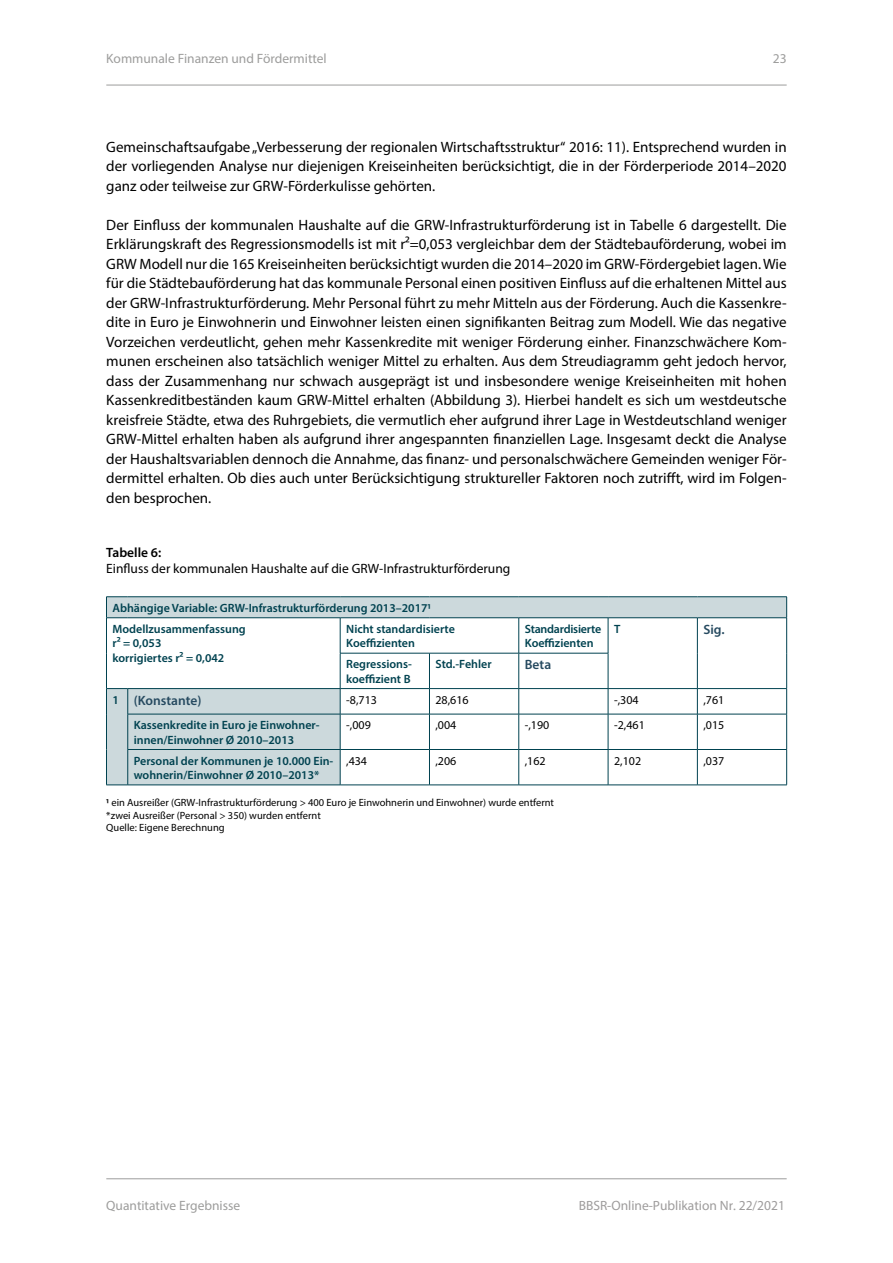
<style>
.page{position:relative;width:893px;height:1263px;background:#fff}
.page>*{position:absolute;margin:0;border:0;box-sizing:border-box;transform-origin:0 0}
.Text_Fließtext{font:15px/19.5px "Myriad Pro";color:#000;text-align:justify}
.t1{font:13.5px/16.5px "Myriad Pro";color:#000}
.t2{font:13.5px "Myriad Pro";color:#9d9d9c}
.t3{font:13.5px "Myriad Pro";color:#9e9c9c}
.Tabellenkopf{font:600 13.5px "Myriad Pro";color:#264a60}
.Tabellenkopf-2{font:600 12px/14.4px "Myriad Pro";color:#004250}
.Tabellenkörper{font:12px "Myriad Pro";color:#000}
.Tabellenkopf-3{font:600 12px/14.4px "Myriad Pro";letter-spacing:-.02em;color:#004250}
.Tabellenkopf-4{font:10.5px "Myriad Pro";color:#000}
.s1{font-weight:600}
</style>
<div class="page">
<hr style="left:106px;top:85px;width:681px;height:1px;background:#9d9d9c">
<hr style="left:106px;top:1178px;width:681px;height:1px;background:#9d9d9c">
<svg style="left:107px;top:597px;width:679px;height:188px"></svg>
<hr style="left:518px;top:618px;width:1px;height:35px;background:#004250">
<hr style="left:608px;top:618px;width:1px;height:35px;background:#004250">
<hr style="left:697px;top:618px;width:1px;height:35px;background:#004250">
<hr style="left:340px;top:653px;width:89px;height:1px;background:#004250">
<hr style="left:429px;top:653px;width:90px;height:1px;background:#004250">
<hr style="left:429px;top:653px;width:1px;height:35px;background:#004250">
<hr style="left:519px;top:653px;width:89px;height:1px;background:#004250">
<hr style="left:518px;top:653px;width:1px;height:35px;background:#004250">
<hr style="left:608px;top:653px;width:1px;height:35px;background:#004250">
<hr style="left:697px;top:653px;width:1px;height:35px;background:#004250">
<hr style="left:128px;top:714px;width:212px;height:1px;background:#004250">
<hr style="left:127px;top:714px;width:1px;height:35px;background:#004250">
<hr style="left:128px;top:749px;width:212px;height:1px;background:#004250">
<hr style="left:127px;top:750px;width:1px;height:35px;background:#004250">
<hr style="left:128px;top:596px;width:212px;height:1px;background:#004250">
<hr style="left:340px;top:596px;width:89px;height:1px;background:#004250">
<hr style="left:429px;top:596px;width:90px;height:1px;background:#004250">
<hr style="left:519px;top:596px;width:89px;height:1px;background:#004250">
<hr style="left:608px;top:596px;width:89px;height:1px;background:#004250">
<hr style="left:697px;top:596px;width:90px;height:1px;background:#004250">
<svg style="left:786px;top:597px;width:1px;height:20px"></svg>
<hr style="left:106px;top:714px;width:1px;height:35px;background:#004250">
<hr style="left:106px;top:749px;width:1px;height:36px;background:#004250">
<svg style="left:106px;top:785px;width:22px;height:1px"></svg>
<hr style="left:128px;top:785px;width:212px;height:1px;background:#004250">
<hr style="left:340px;top:618px;width:1px;height:35px;background:#004250">
<hr style="left:340px;top:653px;width:1px;height:35px;background:#004250">
<svg style="left:340px;top:689px;width:447px;height:96px"></svg>
<hr style="left:786px;top:714px;width:1px;height:35px;background:#004250">
<hr style="left:786px;top:750px;width:1px;height:35px;background:#004250">
<hr style="left:340px;top:785px;width:89px;height:1px;background:#004250">
<hr style="left:429px;top:785px;width:90px;height:1px;background:#004250">
<hr style="left:519px;top:785px;width:89px;height:1px;background:#004250">
<hr style="left:608px;top:785px;width:89px;height:1px;background:#004250">
<hr style="left:697px;top:785px;width:90px;height:1px;background:#004250">
<svg style="left:106px;top:596px;width:22px;height:22px"></svg>
<hr style="left:106px;top:618px;width:1px;height:35px;background:#004250">
<hr style="left:128px;top:617px;width:212px;height:1px;background:#004250">
<hr style="left:340px;top:617px;width:89px;height:1px;background:#004250">
<hr style="left:429px;top:617px;width:90px;height:1px;background:#004250">
<hr style="left:519px;top:617px;width:89px;height:1px;background:#004250">
<hr style="left:608px;top:617px;width:89px;height:1px;background:#004250">
<hr style="left:697px;top:617px;width:90px;height:1px;background:#004250">
<hr style="left:786px;top:618px;width:1px;height:35px;background:#004250">
<hr style="left:106px;top:653px;width:1px;height:35px;background:#004250">
<hr style="left:786px;top:653px;width:1px;height:35px;background:#004250">
<svg style="left:106px;top:688px;width:22px;height:26px"></svg>
<hr style="left:128px;top:688px;width:212px;height:1px;background:#004250">
<hr style="left:340px;top:688px;width:89px;height:1px;background:#004250">
<hr style="left:429px;top:688px;width:90px;height:1px;background:#004250">
<hr style="left:519px;top:688px;width:89px;height:1px;background:#004250">
<hr style="left:608px;top:688px;width:89px;height:1px;background:#004250">
<hr style="left:697px;top:688px;width:90px;height:1px;background:#004250">
<p class="t2" style="left:106px;top:50px;width:222px">Kommunale Finanzen und Fördermittel</p>
<p class="t2" style="left:773px;top:50px;width:15px">23</p>
<p class="Text_Fließtext" style="left:106px;top:136px;width:682px">Gemeinschaftsaufgabe „Verbesserung der regionalen Wirtschaftsstruktur“ 2016: 11). Entsprechend wurden in der vorliegenden Analyse nur diejenigen Kreiseinheiten berücksichtigt, die in der Förderperiode 2014–2020 ganz oder teilweise zur GRW-Förderkulisse gehörten.</p>
<p class="Text_Fließtext" style="left:106px;top:214px;width:682px">Der Einfluss der kommunalen Haushalte auf die GRW-Infrastrukturförderung ist in Tabelle 6 dargestellt. Die Erklärungskraft des Regressionsmodells ist mit r²=0,053 vergleichbar dem der Städtebauförderung, wobei im GRW Modell nur die 165 Kreiseinheiten berücksichtigt wurden die 2014–2020 im GRW-Fördergebiet lagen. Wie für die Städtebauförderung hat das kommunale Personal einen positiven Einfluss auf die erhaltenen Mittel aus der GRW-Infrastrukturförderung. Mehr Personal führt zu mehr Mitteln aus der Förderung. Auch die Kassenkre&shy;dite in Euro je Einwohnerin und Einwohner leisten einen signifikanten Beitrag zum Modell. Wie das negative Vorzeichen verdeutlicht, gehen mehr Kassenkredite mit weniger Förderung einher. Finanzschwächere Kom&shy;munen erscheinen also tatsächlich weniger Mittel zu erhalten. Aus dem Streudiagramm geht jedoch hervor, dass der Zusammenhang nur schwach ausgeprägt ist und insbesondere wenige Kreiseinheiten mit hohen Kassenkreditbeständen kaum GRW-Mittel erhalten (Abbildung 3). Hierbei handelt es sich um westdeutsche kreisfreie Städte, etwa des Ruhrgebiets, die vermutlich eher aufgrund ihrer Lage in Westdeutschland weniger GRW-Mittel erhalten haben als aufgrund ihrer angespannten finanziellen Lage. Insgesamt deckt die Analyse der Haushaltsvariablen dennoch die Annahme, das finanz- und personalschwächere Gemeinden weniger För&shy;dermittel erhalten. Ob dies auch unter Berücksichtigung struktureller Faktoren noch zutrifft, wird im Folgen&shy;den besprochen.</p>
<p class="t1" style="left:106px;top:544px;width:406px"><span class="s1">Tabelle 6:<br></span>Einfluss der kommunalen Haushalte auf die GRW-Infrastrukturförderung</p>
<p class="Tabellenkopf-2" style="left:112px;top:600px;width:320px">Abhängige Variable: GRW-Infrastrukturförderung 2013–20171</p>
<p class="Tabellenkopf-2" style="left:112px;top:621px;width:135px">Modellzusammenfassung</p>
<p class="Tabellenkopf-2" style="left:112px;top:636px;width:50px">r² = 0,053</p>
<p class="Tabellenkopf-2" style="left:112px;top:650px;width:113px">korrigiertes r² = 0,042</p>
<p class="Tabellenkopf-2" style="left:346px;top:621px;width:110px">Nicht standardisierte<br>Koeffizienten</p>
<p class="Tabellenkopf-3" style="left:525px;top:621px;width:78px">Standardisierte<br>Koeffizienten</p>
<p class="Tabellenkopf-2" style="left:614px;top:621px;width:8px">T</p>
<p class="Tabellenkopf" style="left:703px;top:621px;width:23px">Sig.</p>
<p class="Tabellenkopf-2" style="left:346px;top:657px;width:67px">Regressions&shy;koeffizient B</p>
<p class="Tabellenkopf-2" style="left:435px;top:657px;width:58px">Std.-Fehler</p>
<p class="Tabellenkopf" style="left:525px;top:656px;width:28px">Beta</p>
<p class="Tabellenkopf-2" style="left:112px;top:692px;width:8px">1</p>
<p class="Tabellenkopf" style="left:134px;top:691px;width:69px">(Konstante)</p>
<p class="Tabellenkörper" style="left:346px;top:692px;width:32px">-8,713</p>
<p class="Tabellenkörper" style="left:435px;top:692px;width:35px">28,616</p>
<p class="Tabellenkörper" style="left:614px;top:692px;width:26px">-,304</p>
<p class="Tabellenkörper" style="left:703px;top:692px;width:22px">,761</p>
<p class="Tabellenkopf-2" style="left:134px;top:717px;width:187px">Kassenkredite in Euro je Einwohner&shy;innen/Einwohner Ø 2010–2013</p>
<p class="Tabellenkörper" style="left:346px;top:718px;width:26px">-,009</p>
<p class="Tabellenkörper" style="left:435px;top:718px;width:22px">,004</p>
<p class="Tabellenkörper" style="left:525px;top:718px;width:26px">-,190</p>
<p class="Tabellenkörper" style="left:614px;top:718px;width:32px">-2,461</p>
<p class="Tabellenkörper" style="left:703px;top:718px;width:22px">,015</p>
<p class="Tabellenkopf-2" style="left:134px;top:753px;width:201px">Personal der Kommunen je 10.000 Ein&shy;wohnerin/Einwohner Ø 2010–2013*</p>
<p class="Tabellenkörper" style="left:346px;top:753px;width:22px">,434</p>
<p class="Tabellenkörper" style="left:435px;top:753px;width:22px">,206</p>
<p class="Tabellenkörper" style="left:525px;top:753px;width:22px">,162</p>
<p class="Tabellenkörper" style="left:614px;top:753px;width:29px">2,102</p>
<p class="Tabellenkörper" style="left:703px;top:753px;width:22px">,037</p>
<p class="Tabellenkopf-4" style="left:106px;top:796px;width:449px"><span class="s1">1</span> ein Ausreißer (GRW-Infrastrukturförderung &gt; 400 Euro je Einwohnerin und Einwohner) wurde entfernt</p>
<p class="Tabellenkopf-4" style="left:106px;top:809px;width:216px">*zwei Ausreißer (Personal &gt; 350) wurden entfernt</p>
<p class="Tabellenkopf-4" style="left:106px;top:821px;width:120px">Quelle: Eigene Berechnung</p>
<p class="t2" style="left:106px;top:1197px;width:135px">Quantitative Ergebnisse</p>
<p class="t3" style="left:579px;top:1197px;width:208px">BBSR-Online-Publikation Nr. 22/2021</p>
</div>
